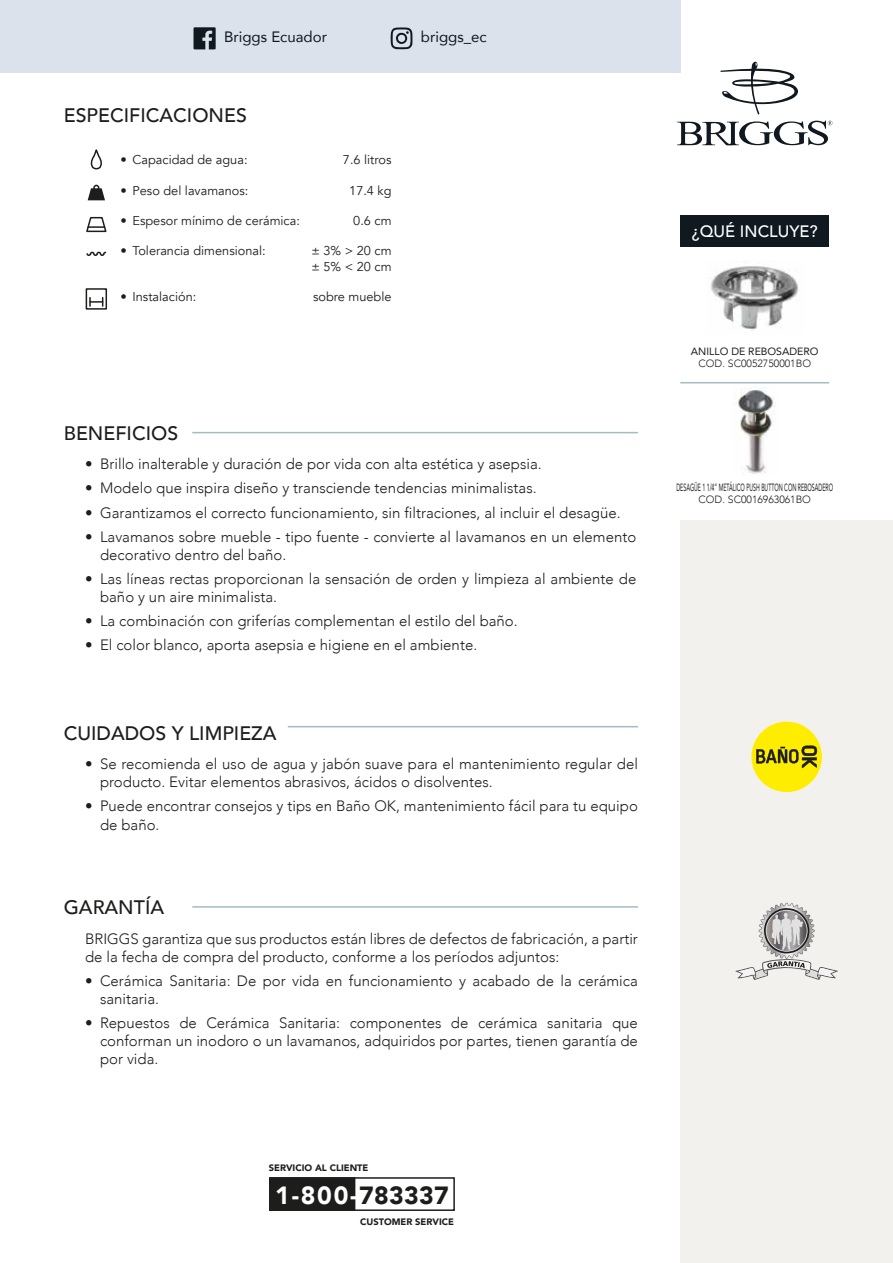
<style>
.page{position:relative;width:893px;height:1263px;background:#fff}
.page>*{position:absolute;margin:0;border:0;box-sizing:border-box;transform-origin:0 0}
.t1{font:900 24.9px "Avenir";letter-spacing:.01em;color:#fff}
.t2{font:500 19.5px "Avenir";color:#1d1d1b}
.t3{font:500 16.5px "Avenir";color:#fff}
.t4{font:300 15px/18px "Avenir";color:#1d1d1b}
.t5{font:15px "Avenir";color:#101820}
.t6{font:12.75px/15.3px "Avenir";color:#1d1d1b}
.t7{font:10.5px "Avenir";color:#1d1d1b;scale:.5 1}
.t8{font:300 10.5px "Avenir";color:#1d1d1b}
.t9{font:10.5px "Avenir";color:#1d1d1b}
.t10{font:900 9.3px "Avenir";color:#1d1d1b}
.s1{color:#1d1d1b}
</style>
<div class="page">
<div style="left:680px;top:215px;width:149px;height:32px;background:#101820"></div>
<hr style="left:680px;top:382px;width:149px;height:1px;background:#a4bbc3">
<img style="left:710px;top:266px;width:89px;height:64px">
<div style="left:680px;top:521px;width:213px;height:742px;background:#f3f1ed"></div>
<div style="left:269px;top:1177px;width:186px;height:34px;border:2px solid #1d1d1b"></div>
<div style="left:269px;top:1177px;width:86px;height:34px;background:#1d1d1b"></div>
<div style="left:751px;top:722px;width:71px;height:70px;background:#ffed00;border-radius:50%"></div>
<svg style="left:756px;top:745px;width:61px;height:23px"></svg>
<svg style="left:735px;top:902px;width:103px;height:78px"></svg>
<div style="left:0;top:0;width:680px;height:72px;background:#dce2eb"></div>
<svg style="left:677px;top:121px;width:155px;height:24px"></svg>
<svg style="left:720px;top:61px;width:78px;height:54px"></svg>
<svg style="left:194px;top:27px;width:22px;height:22px"></svg>
<svg style="left:390px;top:27px;width:23px;height:22px"></svg>
<hr style="left:192px;top:432px;width:446px;height:1px;background:#a4bbc3">
<hr style="left:288px;top:726px;width:350px;height:1px;background:#a4bbc3">
<hr style="left:192px;top:906px;width:446px;height:2px;background:#a4bbc3">
<img style="left:738px;top:387px;width:37px;height:87px">
<svg style="left:90px;top:150px;width:12px;height:20px"></svg>
<svg style="left:88px;top:185px;width:17px;height:15px"></svg>
<svg style="left:86px;top:216px;width:21px;height:17px"></svg>
<svg style="left:86px;top:251px;width:21px;height:5px"></svg>
<div style="left:86px;top:288px;width:21px;height:22px;border:2px solid #1d1d1b"></div>
<svg style="left:89px;top:298px;width:14px;height:8px"></svg>
<p class="t5" style="left:224px;top:25px;width:104px">Briggs Ecuador</p>
<p class="t5" style="left:421px;top:25px;width:67px">briggs_ec</p>
<h2 class="t2" style="left:64px;top:98px;width:185px">ESPECIFICACIONES</h2>
<p class="t6" style="left:121px;top:153px;width:129px">• Capacidad de agua:</p>
<p class="t6" style="left:343px;top:153px;width:50px">7.6 litros</p>
<p class="t6" style="left:121px;top:183px;width:129px">• Peso del lavamanos:</p>
<p class="t6" style="left:349px;top:183px;width:44px">17.4 kg</p>
<p class="t6" style="left:121px;top:213px;width:181px">• Espesor mínimo de cerámica:</p>
<p class="t6" style="left:353px;top:213px;width:40px">0.6 cm</p>
<p class="t6" style="left:121px;top:243px;width:147px">• Tolerancia dimensional:</p>
<p class="t6" style="left:311px;top:243px;width:82px">± 3% &gt; 20 cm ± 5% &lt; 20 cm</p>
<p class="t6" style="left:121px;top:289px;width:77px">• Instalación:</p>
<p class="t6" style="left:313px;top:289px;width:80px">sobre mueble</p>
<h2 class="t2" style="left:64px;top:416px;width:116px">BENEFICIOS</h2>
<p class="t4" style="left:85px;top:455px;width:458px">• Brillo inalterable y duración de por vida con alta estética y asepsia.</p>
<p class="t4" style="left:85px;top:479px;width:453px">• Modelo que inspira diseño y transciende tendencias minimalistas.</p>
<p class="t4" style="left:85px;top:503px;width:537px">• Garantizamos el correcto funcionamiento, sin filtraciones, al incluir el desagüe.</p>
<p class="t4" style="left:100px;top:527px;width:538px;text-indent:-15px">• Lavamanos sobre mueble - tipo fuente - convierte al lavamanos en un elemento decorativo dentro del baño.</p>
<p class="t4" style="left:100px;top:569px;width:538px;text-indent:-15px">• Las líneas rectas proporcionan la sensación de orden y limpieza al ambiente de baño y un aire minimalista.</p>
<p class="t4" style="left:85px;top:611px;width:434px">• La combinación con griferías complementan el estilo del baño.</p>
<p class="t4" style="left:85px;top:635px;width:394px">• El color blanco, aporta asepsia e higiene en el ambiente.</p>
<h2 class="t2" style="left:64px;top:716px;width:214px">CUIDADOS Y LIMPIEZA</h2>
<p class="t4" style="left:100px;top:755px;width:539px;text-indent:-15px">• Se recomienda el uso de agua y jabón suave para el mantenimiento regular del producto. Evitar elementos abrasivos, ácidos o disolventes.</p>
<p class="t4" style="left:100px;top:797px;width:539px;text-indent:-15px">• Puede encontrar consejos y tips en Baño OK, mantenimiento fácil para tu equipo de baño.</p>
<h2 class="t2" style="left:64px;top:890px;width:102px">GARANTÍA</h2>
<p class="t4" style="left:85px;top:929px;width:554px">BRIGGS garantiza que sus productos están libres de defectos de fabricación, a partir de la fecha de compra del producto, conforme a los períodos adjuntos:</p>
<p class="t4" style="left:100px;top:971px;width:539px;text-indent:-15px">• Cerámica Sanitaria: De por vida en funcionamiento y acabado de la cerámica sanitaria.</p>
<p class="t4" style="left:100px;top:1013px;width:539px;text-align:justify;text-indent:-15px">• Repuestos de Cerámica Sanitaria: componentes de cerámica sanitaria que conforman un inodoro o un lavamanos, adquiridos por partes, tienen garantía de por vida.</p>
<p class="t10" style="left:269px;top:1159px;width:101px">SERVICIO AL CLIENTE</p>
<h1 class="t1" style="left:275px;top:1174px;width:175px">1-800-<span class="s1">783337</span></h1>
<p class="t10" style="left:360px;top:1213px;width:95px">CUSTOMER SERVICE</p>
<p class="t3" style="left:692px;top:217px;width:128px">¿QUÉ INCLUYE?</p>
<p class="t9" style="left:691px;top:343px;width:129px">ANILLO DE REBOSADERO</p>
<p class="t8" style="left:698px;top:357px;width:114px">COD. SC0052750001BO</p>
<p class="t7" style="left:676px;top:479px;width:315px">DESAGÜE 1 1/4” METÁLICO PUSH BUTTON CON REBOSADERO</p>
<p class="t8" style="left:698px;top:494px;width:114px">COD. SC0016963061BO</p>
</div>
